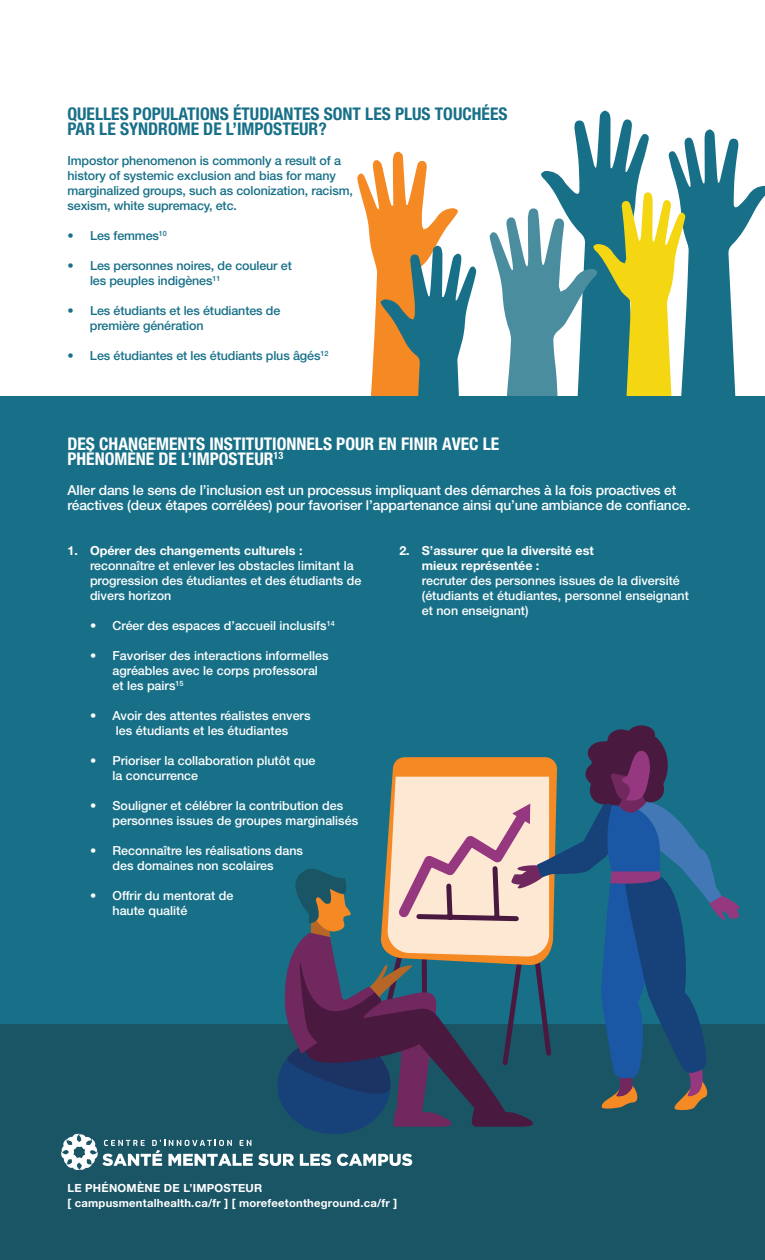
<style>
.page{position:relative;width:765px;height:1260px;background:#fff}
.page>*{position:absolute;margin:0;border:0;box-sizing:border-box;transform-origin:0 0}
.t1{font:700 condensed 17.5px/15px "Helvetica Neue LT Std";color:#177088}
.t2{font:700 condensed 17.5px/15px "Helvetica Neue LT Std";color:#fff}
.t3{font:500 13.75px/15px "Helvetica Neue LT Std";letter-spacing:-.01em;color:#fff}
.t4{font:500 12.5px/15px "Helvetica Neue LT Std";color:#fff}
.t5{font:500 12.5px/15px "Helvetica Neue LT Std";letter-spacing:-.01em;color:#177088}
.t6{font:700 12.5px/15px "Helvetica Neue LT Std";color:#fff}
.t7{font:700 11.25px/15px "Helvetica Neue LT Std";letter-spacing:.02em;color:#fff}
</style>
<div class="page">
<svg style="left:489px;top:111px;width:276px;height:286px"></svg>
<svg style="left:357px;top:152px;width:119px;height:245px"></svg>
<div style="left:0;top:397px;width:765px;height:863px;background:#177088"></div>
<div style="left:0;top:1024px;width:765px;height:236px;background:#1a5566"></div>
<div style="left:277px;top:1037px;width:114px;height:97px;background:#164179;border-radius:50%"></div>
<svg style="left:283px;top:725px;width:457px;height:402px"></svg>
<svg style="left:300px;top:1154px;width:31px;height:12px"></svg>
<svg style="left:337px;top:1154px;width:75px;height:12px"></svg>
<svg style="left:61px;top:1134px;width:233px;height:36px"></svg>
<h1 class="t1" style="left:68px;top:106px;width:442px">QUELLES POPULATIONS ÉTUDIANTES SONT LES PLUS TOUCHÉES<br>PAR LE SYNDROME DE L’IMPOSTEUR?</h1>
<p class="t5" style="left:68px;top:153px;width:287px">Impostor phenomenon is commonly a result of a history of systemic exclusion and bias for many marginalized groups, such as colonization, racism, sexism, white supremacy, etc.</p>
<p class="t5" style="left:68px;top:228px;width:101px">• Les femmes<sup>10</sup></p>
<p class="t5" style="left:90px;top:258px;width:203px;text-indent:-23px">• Les personnes noires, de couleur et les peuples indigènes<sup>11</sup></p>
<p class="t5" style="left:90px;top:303px;width:192px;text-indent:-22px">• Les étudiants et les étudiantes de première génération</p>
<p class="t5" style="left:67px;top:348px;width:262px">• Les étudiantes et les étudiants plus âgés<sup>12</sup></p>
<h1 class="t2" style="left:68px;top:436px;width:433px">DES CHANGEMENTS INSTITUTIONNELS POUR EN FINIR AVEC LE<br>PHÉNOMÈNE DE L’IMPOSTEUR<sup>13</sup></h1>
<p class="t3" style="left:68px;top:482px;width:625px">Aller dans le sens de l’inclusion est un processus impliquant des démarches à la fois proactives et réactives (deux étapes corrélées) pour favoriser l’appartenance ainsi qu’une ambiance de confiance.</p>
<p class="t6" style="left:68px;top:543px;width:236px">1. Opérer des changements culturels :</p>
<p class="t4" style="left:90px;top:558px;width:273px">reconnaître et enlever les obstacles limitant la progression des étudiantes et des étudiants de divers horizon</p>
<p class="t4" style="left:90px;top:618px;width:246px">• Créer des espaces d’accueil inclusifs<sup>14</sup></p>
<p class="t4" style="left:113px;top:648px;width:218px;text-indent:-22px">• Favoriser des interactions informelles agréables avec le corps professoral et les pairs<sup>15</sup></p>
<p class="t4" style="left:90px;top:708px;width:222px;text-align:center">• Avoir des attentes réalistes envers les étudiants et les étudiantes</p>
<p class="t4" style="left:112px;top:753px;width:205px;text-indent:-22px">• Prioriser la collaboration plutôt que la concurrence</p>
<p class="t4" style="left:112px;top:798px;width:247px;text-indent:-22px">• Souligner et célébrer la contribution des personnes issues de groupes marginalisés</p>
<p class="t4" style="left:90px;top:843px;width:215px;text-align:center">• Reconnaître les réalisations dans des domaines non scolaires</p>
<p class="t4" style="left:112px;top:888px;width:122px;text-indent:-22px">• Offrir du mentorat de haute qualité</p>
<p class="t6" style="left:422px;top:543px;width:173px;text-indent:-22px">2. S’assurer que la diversité est mieux représentée :</p>
<p class="t4" style="left:422px;top:573px;width:268px">recruter des personnes issues de la diversité (étudiants et étudiantes, personnel enseignant et non enseignant)</p>
<p class="t7" style="left:68px;top:1181px;width:331px">LE PHÉNOMÈNE DE L’IMPOSTEUR<br>[ campusmentalhealth.ca/fr ] [ morefeetontheground.ca/fr ]</p>
</div>
